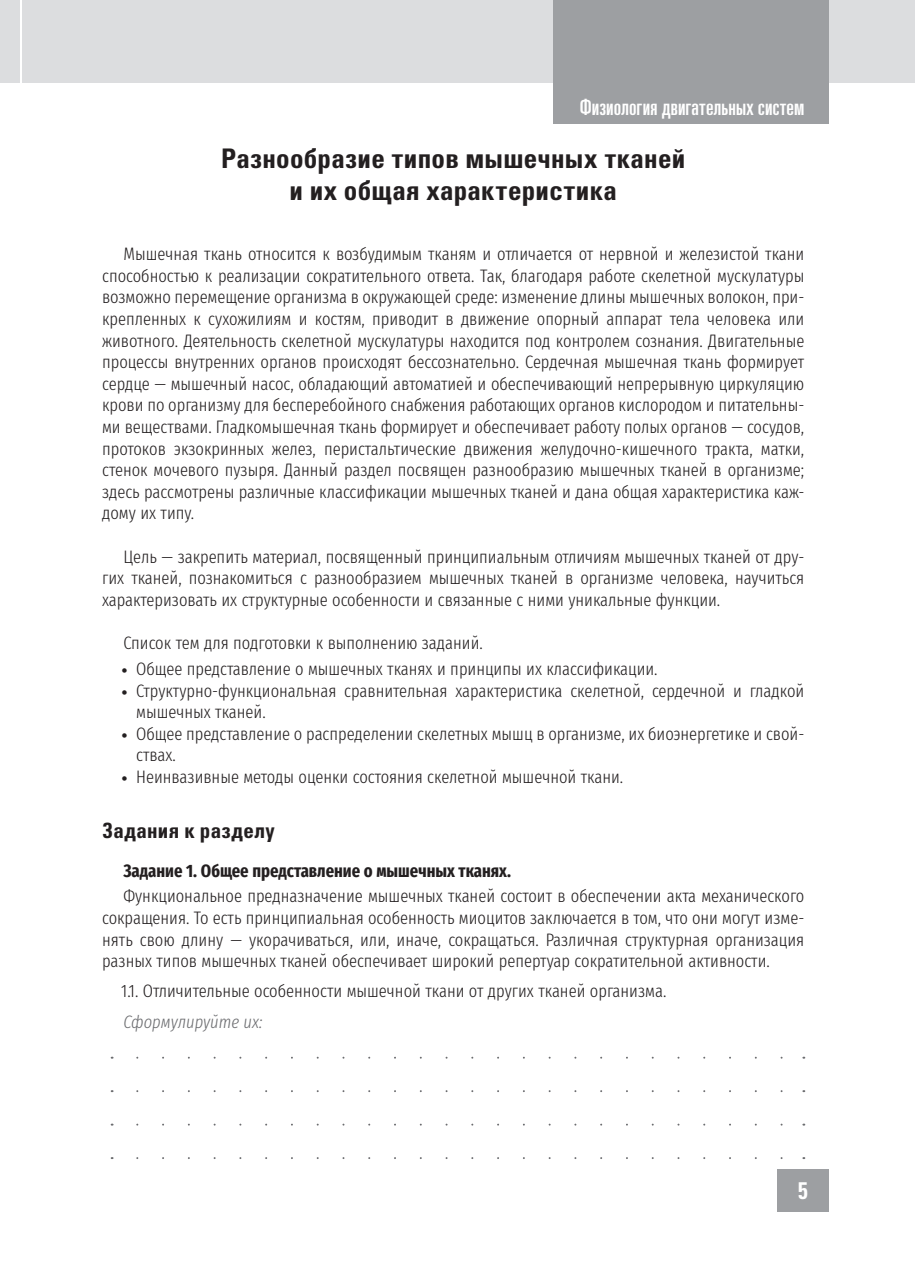
<style>
.page{position:relative;width:915px;height:1276px;background:#fff}
.page>*{position:absolute;margin:0;border:0;box-sizing:border-box;transform-origin:0 0}
.t1{font:700 27px/32.4px "Partner Condensed";letter-spacing:.01em;color:#231f20;text-align:center}
.t2{font:700 24px "Partner Condensed";color:#fff;scale:.9 1}
.t3{font:ultra-condensed 22.5px "Partner";letter-spacing:.005em;color:#fff}
.t4{font:700 21px "Partner Condensed";letter-spacing:.015em;color:#231f20}
.t5{font:300 extra-condensed 18px/21.6px "Fira Sans";color:#231f20}
.s1{font-family:"Newton";font-weight:400;font-stretch:normal}
.s2{font-weight:700}
.s3{font-style:italic;color:#6c6d70}
</style>
<div class="page">
<div style="left:0;top:0;width:20px;height:83px;background:#dcdddf"></div>
<div style="left:23px;top:0;width:891px;height:83px;background:#dcdddf"></div>
<div style="left:777px;top:1169px;width:51px;height:43px;background:#9d9fa2"></div>
<div style="left:553px;top:0;width:275px;height:123px;background:#9d9fa2"></div>
<svg style="left:137px;top:1056px;width:646px;height:2px"></svg>
<svg style="left:137px;top:1090px;width:646px;height:2px"></svg>
<svg style="left:137px;top:1123px;width:646px;height:2px"></svg>
<svg style="left:137px;top:1157px;width:646px;height:2px"></svg>
<p class="t3" style="left:579px;top:98px;width:226px">Физиология двигательных систем</p>
<p class="t1" style="left:221px;top:145px;width:465px">Разнообразие типов мышечных тканей и их общая характеристика</p>
<p class="t5" style="left:102px;top:243px;width:703px;text-align:justify;text-indent:21px">Мышечная ткань относится к возбудимым тканям и отличается от нервной и железистой ткани способностью к реализации сократительного ответа. Так, благодаря работе скелетной мускулатуры возможно перемещение организма в окружающей среде: изменение длины мышечных волокон, при&shy;крепленных к сухожилиям и костям, приводит в движение опорный аппарат тела человека или животного. Деятельность скелетной мускулатуры находится под контролем сознания. Двигательные процессы внутренних органов происходят бессознательно. Сердечная мышечная ткань формирует сердцеࢳ— мышечный насос, обладающий автоматией и обеспечивающий непрерывную циркуляцию крови по организму для бесперебойного снабжения работающих органов кислородом и питательны&shy;ми веществами. Гладкомышечная ткань формирует и обеспечивает работу полых органовࢳ— сосудов, протоков экзокринных желез, перистальтические движения желудочно-кишечного тракта, матки, стенок мочевого пузыря. Данный раздел посвящен разнообразию мышечных тканей в организме; здесь рассмотрены различные классификации мышечных тканей и дана общая характеристика каж&shy;дому их типу.</p>
<p class="t5" style="left:102px;top:546px;width:703px;text-align:justify;text-indent:21px">Цель — закрепить материал, посвященный принципиальным отличиям мышечных тканей от дру&shy;гих тканей, познакомиться с разнообразием мышечных тканей в организме человека, научиться характеризовать их структурные особенности и связанные с ними уникальные функции.</p>
<p class="t5" style="left:123px;top:632px;width:361px">Список тем для подготовки к выполнению заданий.</p>
<p class="t5" style="left:119px;top:658px;width:539px"><span class="s1">●</span> Общее представление о мышечных тканях и принципы их классификации.</p>
<p class="t5" style="left:136px;top:680px;width:669px;text-indent:-17px"><span class="s1">●</span> Структурно-функциональная сравнительная характеристика скелетной, сердечной и гладкой мышечных тканей.</p>
<p class="t5" style="left:136px;top:723px;width:669px;text-indent:-17px"><span class="s1">●</span> Общее представление о распределении скелетных мышц в организме, их биоэнергетике и свой&shy;ствах.</p>
<p class="t5" style="left:119px;top:766px;width:505px"><span class="s1">●</span> Неинвазивные методы оценки состояния скелетной мышечной ткани.</p>
<p class="t4" style="left:102px;top:823px;width:174px">Задания к разделу</p>
<p class="t5" style="left:123px;top:857px;width:682px;line-height:25.8px"><span class="s2">Заданиеࢳ1.ࢳОбщее представление о мышечных тканях.<br></span>Функциональное предназначение мышечных тканей состоит в обеспечении акта механического</p>
<p class="t5" style="left:102px;top:907px;width:703px;text-align:justify">сокращения. То есть принципиальная особенность миоцитов заключается в том, что они могут изме&shy;нять свою длинуࢳ — укорачиваться, или, иначе, сокращаться. Различная структурная организация разных типов мышечных тканей обеспечивает широкий репертуар сократительной активности.</p>
<p class="t5" style="left:121px;top:976px;width:546px;line-height:30.2px">1.1.ࢳОтличительные особенности мышечной ткани от других тканей организма.<br><span class="s3">Сформулируйте их:</span></p>
<p class="t2" style="left:797px;top:1182px;width:12px">5</p>
</div>
